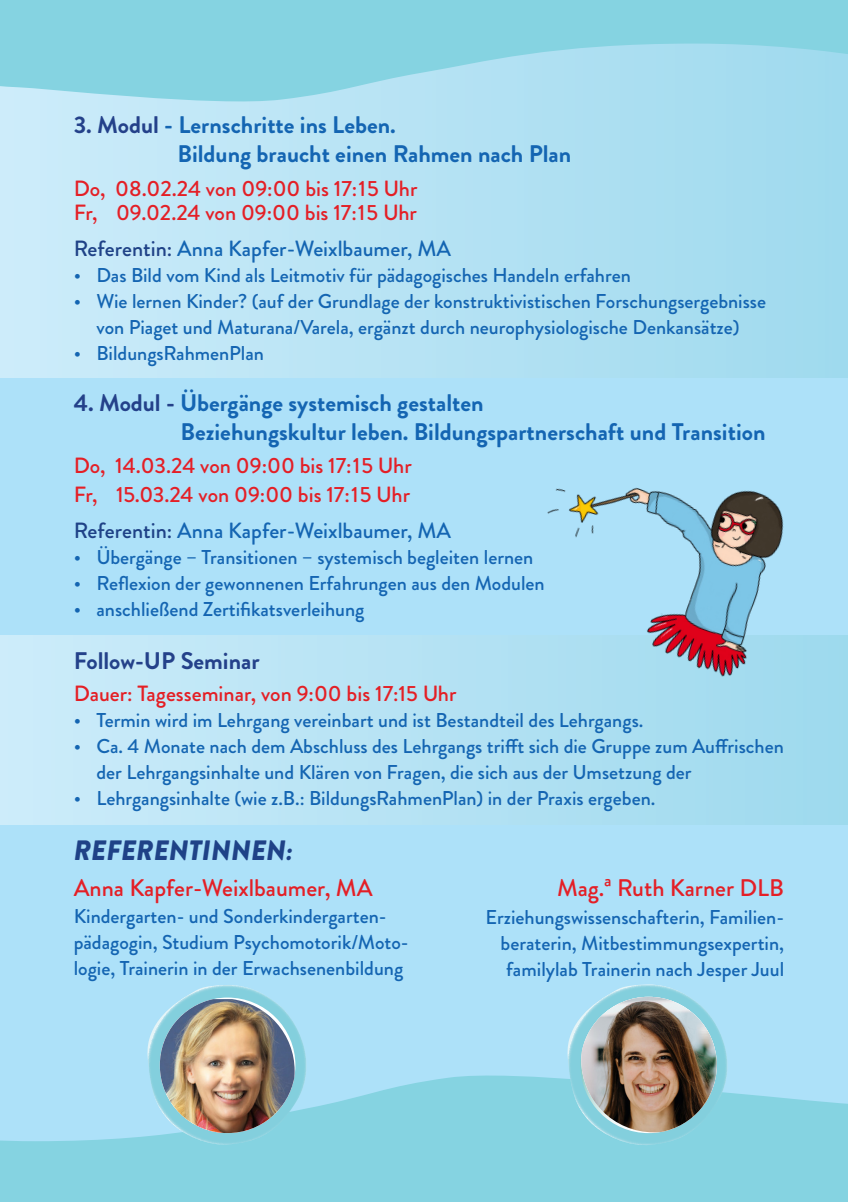
<style>
.page{position:relative;width:848px;height:1202px;background:#ade1f9}
.page>*{position:absolute;margin:0;border:0;box-sizing:border-box;transform-origin:0 0}
.t1{font:italic 900 28px "Brandon Grotesque";color:#1f4287}
.t2{font:700 24px "Brandon Grotesque";color:#1465b2}
.t3{font:500 24px "Brandon Grotesque";color:#e41f26}
.t4{font:700 24px "Brandon Grotesque";color:#24418a}
.t5{font:500 22px "Brandon Grotesque";color:#e41f26}
.t6{font:500 22px "Brandon Grotesque";color:#1465b2}
.t7{font:500 22px "Brandon Grotesque";color:#e41f25}
.menge{font:500 20px/26px "Brandon Grotesque";color:#1465b2}
.s1{color:#24418a}
.s2{color:#1f4287}
</style>
<div class="page">
<div style="left:0;top:635px;width:848px;height:189px;background:linear-gradient(to right,#cdecfa,#9ed9ed)"></div>
<div style="left:0;top:0;width:848px;height:377px;background:linear-gradient(to right,#cdecfa,#9fdaee)"></div>
<svg style="left:0;top:0;width:848px;height:107px;fill:#85d3e1"></svg>
<img style="left:494px;top:487px;width:354px;height:228px">
<svg style="left:0;top:1075px;width:848px;height:127px;fill:#85d3e1"></svg>
<svg style="left:565px;top:984px;width:175px;height:163px"></svg>
<img style="left:581px;top:997px;width:135px;height:135px">
<svg style="left:145px;top:985px;width:174px;height:162px"></svg>
<img style="left:160px;top:999px;width:134px;height:134px">
<p class="t2" style="left:74px;top:108px;width:323px"><span class="s1">3. Modul</span> - Lernschritte ins Leben.</p>
<p class="t2" style="left:178px;top:137px;width:395px">Bildung braucht einen Rahmen nach Plan</p>
<p class="t5" style="left:74px;top:173px;width:345px">Do, 08.02.24 von 09:00 bis 17:15 Uhr</p>
<p class="t5" style="left:74px;top:197px;width:345px">Fr, 09.02.24 von 09:00 bis 17:15 Uhr</p>
<p class="t6" style="left:74px;top:233px;width:379px"><span class="s2">Referentin:</span> Anna Kapfer-Weixlbaumer, MA</p>
<p class="menge" style="left:74px;top:262px;width:558px">• Das Bild vom Kind als Leitmotiv für pädagogisches Handeln erfahren</p>
<p class="menge" style="left:74px;top:288px;width:694px;text-align:center">• Wie lernen Kinder? (auf der Grundlage der konstruktivistischen Forschungsergebnisse von Piaget und Maturana/Varela, ergänzt durch neurophysiologische Denkansätze)</p>
<p class="menge" style="left:74px;top:340px;width:192px">• BildungsRahmenPlan</p>
<p class="t2" style="left:74px;top:386px;width:411px"><span class="s1">4. Modul -</span> Übergänge systemisch gestalten</p>
<p class="t2" style="left:180px;top:414px;width:586px">Beziehungskultur leben. Bildungspartnerschaft und Transition</p>
<p class="t5" style="left:74px;top:450px;width:339px">Do, 14.03.24 von 09:00 bis 17:15 Uhr</p>
<p class="t5" style="left:74px;top:479px;width:338px">Fr, 15.03.24 von 09:00 bis 17:15 Uhr</p>
<p class="t6" style="left:74px;top:516px;width:379px"><span class="s2">Referentin:</span> Anna Kapfer-Weixlbaumer, MA</p>
<p class="menge" style="left:74px;top:545px;width:461px">• Übergänge – Transitionen – systemisch begleiten lernen</p>
<p class="menge" style="left:74px;top:571px;width:472px">• Reflexion der gewonnenen Erfahrungen aus den Modulen</p>
<p class="menge" style="left:74px;top:597px;width:292px">• anschließend Zertifikatsverleihung</p>
<p class="t4" style="left:74px;top:644px;width:187px">Follow-UP Seminar</p>
<p class="t7" style="left:74px;top:678px;width:384px">Dauer: Tagesseminar, von 9:00 bis 17:15 Uhr</p>
<p class="menge" style="left:74px;top:708px;width:571px">• Termin wird im Lehrgang vereinbart und ist Bestandteil des Lehrgangs.</p>
<p class="menge" style="left:96px;top:734px;width:689px;text-indent:-23px">• Ca. 4 Monate nach dem Abschluss des Lehrgangs trifft sich die Gruppe zum Auffrischen der Lehrgangsinhalte und Klären von Fragen, die sich aus der Umsetzung der</p>
<p class="menge" style="left:74px;top:786px;width:583px">• Lehrgangsinhalte (wie z.B.: BildungsRahmenPlan) in der Praxis ergeben.</p>
<p class="t1" style="left:74px;top:830px;width:221px">REFERENTINNEN:</p>
<p class="t3" style="left:74px;top:871px;width:300px">Anna Kapfer-Weixlbaumer, MA</p>
<p class="t3" style="left:557px;top:871px;width:229px">Mag.ª Ruth Karner DLB</p>
<p class="menge" style="left:74px;top:903px;width:314px">Kindergarten- und Sonderkindergarten-</p>
<p class="menge" style="left:74px;top:929px;width:336px">pädagogin, Studium Psychomotorik/Moto&shy;logie, Trainerin in der Erwachsenenbildung</p>
<p class="menge" style="left:485px;top:904px;width:300px">Erziehungswissenschafterin, Familien-</p>
<p class="menge" style="left:500px;top:930px;width:285px">beraterin, Mitbestimmungsexpertin,</p>
<p class="menge" style="left:506px;top:956px;width:279px">familylab Trainerin nach Jesper Juul</p>
</div>
